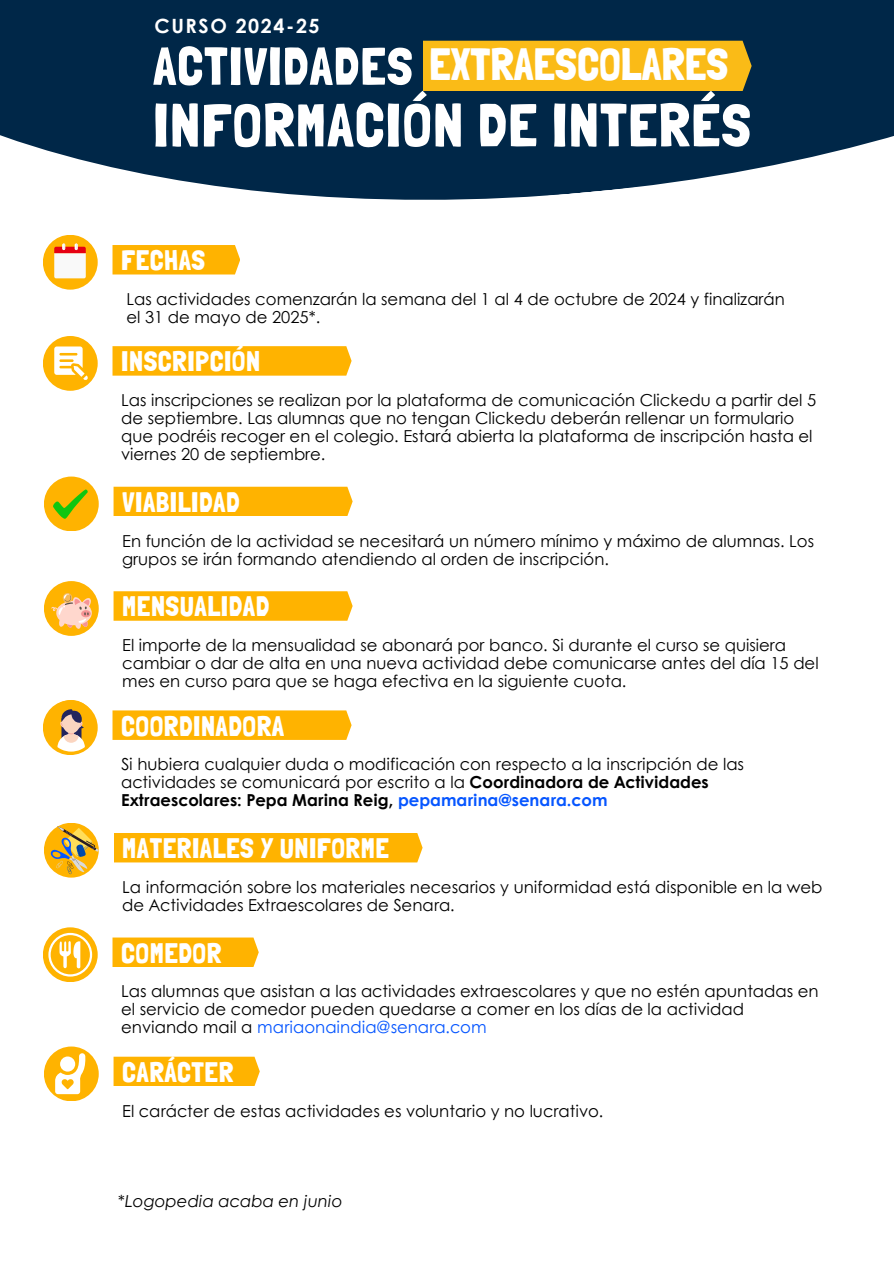
<style>
.page{position:relative;width:894px;height:1264px;background:#fff}
.page>*{position:absolute;margin:0;border:0;box-sizing:border-box;transform-origin:0 0}
.t1{font:60.6px "Londrina Solid";letter-spacing:.02em;color:#fff}
.t2{font:53.25px "Londrina Solid";letter-spacing:.02em;color:#fff}
.t3{font:45.15px "Londrina Solid";color:#fff}
.t4{font:28.2px "Londrina Solid";letter-spacing:.02em;color:#fff}
.t5{font:700 19.65px "Century Gothic";letter-spacing:.08em;color:#fff}
.t6{font:16.5px/18px "Century Gothic";color:#000}
.t7{font:italic 16.5px "Century Gothic";color:#000}
.s1{font-weight:700}
.s2{font-weight:700;color:#0656ff}
.s3{color:#0656ff}
</style>
<div class="page">
<svg style="left:0;top:0;width:893px;height:200px;background:#1d3f5d"></svg>
<div style="left:422px;top:41px;width:329px;height:50px;background:#fabb17"></div>
<div style="left:112px;top:245px;width:128px;height:29px;background:#ffb300"></div>
<div style="left:43px;top:235px;width:55px;height:55px;background:#ffb300;border-radius:50%"></div>
<div style="left:112px;top:346px;width:239px;height:29px;background:#ffb300"></div>
<div style="left:43px;top:336px;width:55px;height:55px;background:#ffb300;border-radius:50%"></div>
<div style="left:113px;top:486px;width:239px;height:30px;background:#ffb300"></div>
<div style="left:44px;top:476px;width:55px;height:55px;background:#ffb300;border-radius:50%"></div>
<div style="left:113px;top:591px;width:239px;height:29px;background:#ffb300"></div>
<div style="left:44px;top:581px;width:55px;height:55px;background:#ffb300;border-radius:50%"></div>
<svg style="left:112px;top:710px;width:239px;height:30px;background:#ffb507"></svg>
<svg style="left:43px;top:700px;width:55px;height:55px"></svg>
<div style="left:114px;top:833px;width:308px;height:29px;background:#ffb300"></div>
<svg style="left:44px;top:822px;width:55px;height:55px"></svg>
<div style="left:112px;top:937px;width:146px;height:30px;background:#ffb300"></div>
<svg style="left:43px;top:927px;width:55px;height:55px"></svg>
<div style="left:113px;top:1056px;width:147px;height:30px;background:#ffb300"></div>
<div style="left:44px;top:1046px;width:55px;height:55px;background:#ffb300;border-radius:50%"></div>
<svg style="left:54px;top:243px;width:32px;height:35px"></svg>
<svg style="left:54px;top:346px;width:34px;height:34px"></svg>
<div style="left:48px;top:700px;width:47px;height:47px;background:#ffb300;border-radius:50%"></div>
<svg style="left:57px;top:709px;width:28px;height:42px"></svg>
<svg style="left:49px;top:826px;width:49px;height:48px;background:#d8b047"></svg>
<svg style="left:53px;top:489px;width:35px;height:30px"></svg>
<svg style="left:51px;top:593px;width:41px;height:36px"></svg>
<svg style="left:48px;top:932px;width:44px;height:44px"></svg>
<svg style="left:55px;top:1053px;width:30px;height:41px"></svg>
<h3 class="t5" style="left:154px;top:14px;width:166px">CURSO 2024-25</h3>
<h5 class="t2" style="left:153px;top:34px;width:261px">ACTIVIDADES</h5>
<h2 class="t3" style="left:429px;top:37px;width:300px">EXTRAESCOLARES</h2>
<h1 class="t1" style="left:153px;top:89px;width:599px">INFORMACIÓN DE INTERÉS</h1>
<p class="t4" style="left:121px;top:243px;width:85px">FECHAS</p>
<h4 class="t6" style="left:126px;top:289px;width:659px">Las actividades comenzarán la semana del 1 al 4 de octubre de 2024 y finalizarán el 31 de mayo de 2025*.</h4>
<p class="t4" style="left:121px;top:345px;width:140px">INSCRIPCIÓN</p>
<p class="t6" style="left:121px;top:390px;width:696px">Las inscripciones se realizan por la plataforma de comunicación Clickedu a partir del 5 de septiembre. Las alumnas que no tengan Clickedu deberán rellenar un formulario que podréis recoger en el colegio. Estará abierta la plataforma de inscripción hasta el viernes 20 de septiembre.</p>
<p class="t4" style="left:122px;top:485px;width:119px">VIABILIDAD</p>
<h4 class="t6" style="left:122px;top:531px;width:693px">En función de la actividad se necesitará un número mínimo y máximo de alumnas. Los grupos se irán formando atendiendo al orden de inscripción.</h4>
<h4 class="t4" style="left:122px;top:590px;width:148px">MENSUALIDAD</h4>
<p class="t6" style="left:122px;top:635px;width:697px">El importe de la mensualidad se abonará por banco. Si durante el curso se quisiera cambiar o dar de alta en una nueva actividad debe comunicarse antes del día 15 del mes en curso para que se haga efectiva en la siguiente cuota.</p>
<p class="t4" style="left:121px;top:709px;width:164px">COORDINADORA</p>
<p class="t6" style="left:121px;top:754px;width:624px">Si hubiera cualquier duda o modificación con respecto a la inscripción de las actividades se comunicará por escrito a la <span class="s1">Coordinadora de Actividades<br>Extraescolares: Pepa Marina Reig,</span> <span class="s2">pepamarina@senara.com</span></p>
<p class="t4" style="left:122px;top:831px;width:268px">MATERIALES Y UNIFORME</p>
<h4 class="t6" style="left:122px;top:877px;width:701px">La información sobre los materiales necesarios y uniformidad está disponible en la web de Actividades Extraescolares de Senara.</h4>
<h4 class="t4" style="left:121px;top:936px;width:102px">COMEDOR</h4>
<p class="t6" style="left:121px;top:981px;width:698px">Las alumnas que asistan a las actividades extraescolares y que no estén apuntadas en el servicio de comedor pueden quedarse a comer en los días de la actividad enviando mail a <span class="s3">mariaonaindia@senara.com</span></p>
<p class="t4" style="left:122px;top:1055px;width:112px">CARÁCTER</p>
<p class="t6" style="left:122px;top:1100px;width:482px">El carácter de estas actividades es voluntario y no lucrativo.</p>
<h4 class="t7" style="left:117px;top:1188px;width:226px">*Logopedia acaba en junio</h4>
</div>
